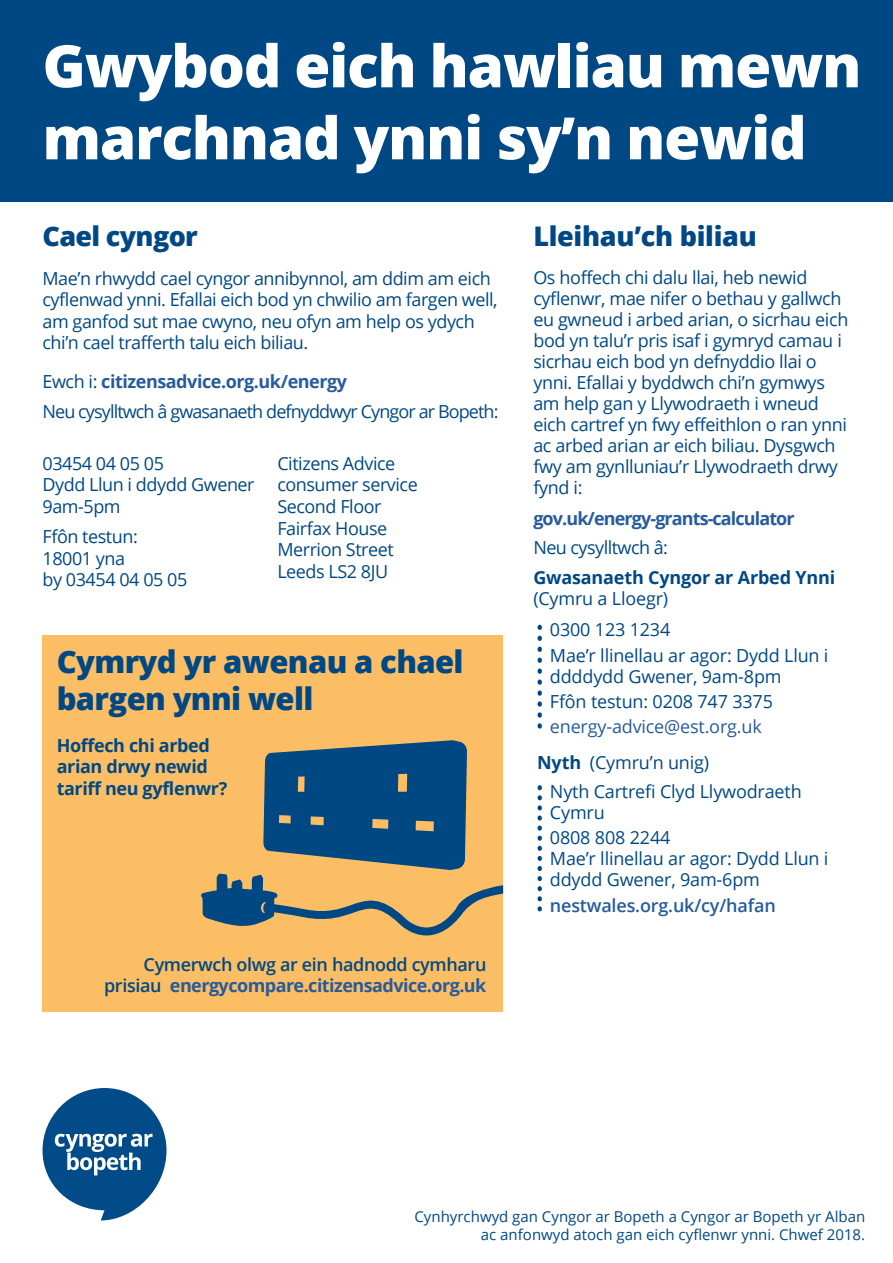
<style>
.page{position:relative;width:893px;height:1263px;background:#fff}
.page>*{position:absolute;margin:0;border:0;box-sizing:border-box;transform-origin:0 0}
.t1{font:800 58.5px/72px "Open Sans";letter-spacing:-.02em;color:#fff}
.t2{font:800 30.9px/37.8px "Open Sans";letter-spacing:-.02em;color:#004884}
.t3{font:800 27px "Open Sans";letter-spacing:-.01em;color:#004884}
.t4{font:18px/21px "Open Sans";letter-spacing:-.02em;color:#004884}
.t5{font:18px/30.2px "Open Sans";letter-spacing:-.05em;color:#004884}
.t6{font:700 18px/21.6px "Open Sans";letter-spacing:-.02em;color:#004884}
.t7{font:600 18px/21.6px "Open Sans";letter-spacing:-.02em;color:#004884;text-align:right}
.t8{font:18px/35.5px "Open Sans";letter-spacing:-.01em;color:#275b9b}
.t9{font:700 18px "Open Sans";letter-spacing:-.05em;color:#275b9b}
.t10{font:600 18px "Open Sans";letter-spacing:-.01em;color:#275b9b}
.t11{font:15px/18px "Open Sans";color:#004884;text-align:right}
.s1{font-weight:700;color:#275b9b}
.s2{font-weight:700;color:#004884}
.s3{color:#004884}
</style>
<div class="page">
<svg style="left:43px;top:1088px;width:124px;height:132px"></svg>
<div style="left:43px;top:635px;width:460px;height:376px;background:#fbbe65"></div>
<div style="left:0;top:0;width:893px;height:202px;background:#004884"></div>
<svg style="left:201px;top:740px;width:302px;height:195px"></svg>
<svg style="left:537px;top:627px;width:5px;height:102px"></svg>
<svg style="left:537px;top:788px;width:5px;height:124px"></svg>
<h1 class="t1" style="left:43px;top:27px;width:820px">Gwybod eich hawliau mewn marchnad ynni sy’n newid</h1>
<h3 class="t3" style="left:43px;top:216px;width:157px">Cael cyngor</h3>
<p class="t4" style="left:43px;top:267px;width:457px;line-height:21.6px">Mae’n rhwydd cael cyngor annibynnol, am ddim am eich cyflenwad ynni. Efallai eich bod yn chwilio am fargen well, am ganfod sut mae cwyno, neu ofyn am help os ydych chi’n cael trafferth talu eich biliau.</p>
<p class="t5" style="left:43px;top:366px;width:457px">Ewch i: <span class="s1">citizensadvice.org.uk/energy<br></span>Neu cysylltwch â gwasanaeth defnyddwyr Cyngor ar Bopeth:</p>
<p class="t4" style="left:43px;top:452px;width:214px;line-height:21.6px">03454 04 05 05<br>Dydd Llun i ddydd Gwener<br>9am-5pm</p>
<p class="t4" style="left:43px;top:525px;width:146px;line-height:21.6px">Ffôn testun:<br>18001 yna<br>by 03454 04 05 05</p>
<p class="t4" style="left:277px;top:452px;width:142px;line-height:21.6px">Citizens Advice consumer service<br>Second Floor<br>Fairfax House<br>Merrion Street<br>Leeds LS2 8JU</p>
<h2 class="t2" style="left:57px;top:641px;width:408px">Cymryd yr awenau a chael bargen ynni well</h2>
<p class="t6" style="left:57px;top:734px;width:172px">Hoffech chi arbed arian drwy newid tariff neu gyflenwr?</p>
<p class="t7" style="left:104px;top:953px;width:384px">Cymerwch olwg ar ein hadnodd cymharu prisiau <span class="s1">energycompare.citizensadvice.org.uk</span></p>
<h3 class="t3" style="left:533px;top:216px;width:225px">Lleihau’ch biliau</h3>
<p class="t4" style="left:533px;top:267px;width:317px">Os hoffech chi dalu llai, heb newid cyflenwr, mae nifer o bethau y gallwch eu gwneud i arbed arian, o sicrhau eich bod yn talu’r pris isaf i gymryd camau i sicrhau eich bod yn defnyddio llai o ynni. Efallai y byddwch chi’n gymwys am help gan y Llywodraeth i wneud eich cartref yn fwy effeithlon o ran ynni ac arbed arian ar eich biliau. Dysgwch fwy am gynlluniau’r Llywodraeth drwy fynd i:</p>
<p class="t9" style="left:533px;top:505px;width:263px">gov.uk/energy-grants-calculator</p>
<p class="t4" style="left:533px;top:537px;width:136px">Neu cysylltwch â:</p>
<p class="t6" style="left:533px;top:566px;width:303px">Gwasanaeth Cyngor ar Arbed Ynni</p>
<p class="t4" style="left:533px;top:587px;width:136px">(Cymru a Lloegr)</p>
<p class="t4" style="left:550px;top:617px;width:280px;line-height:25.2px">0300 123 1234<br>Mae’r llinellau ar agor: Dydd Llun i</p>
<p class="t4" style="left:550px;top:663px;width:233px;line-height:25.2px">ddddydd Gwener, 9am-8pm<br>Ffôn testun: 0208 747 3375</p>
<p class="t8" style="left:537px;top:708px;width:226px;text-indent:13px">energy-advice@est.org.uk<br><span class="s2">Nyth</span> <span class="s3">(Cymru’n unig)</span></p>
<p class="t4" style="left:550px;top:781px;width:253px">Nyth Cartrefi Clyd Llywodraeth<br>Cymru</p>
<p class="t4" style="left:550px;top:827px;width:280px">0808 808 2244<br>Mae’r llinellau ar agor: Dydd Llun i ddydd Gwener, 9am-6pm</p>
<p class="t10" style="left:550px;top:893px;width:227px">nestwales.org.uk/cy/hafan</p>
<p class="t11" style="left:414px;top:1207px;width:452px">Cynhyrchwyd gan Cyngor ar Bopeth a Cyngor ar Bopeth yr Alban ac anfonwyd atoch gan eich cyflenwr ynni. Chwef 2018.</p>
</div>
